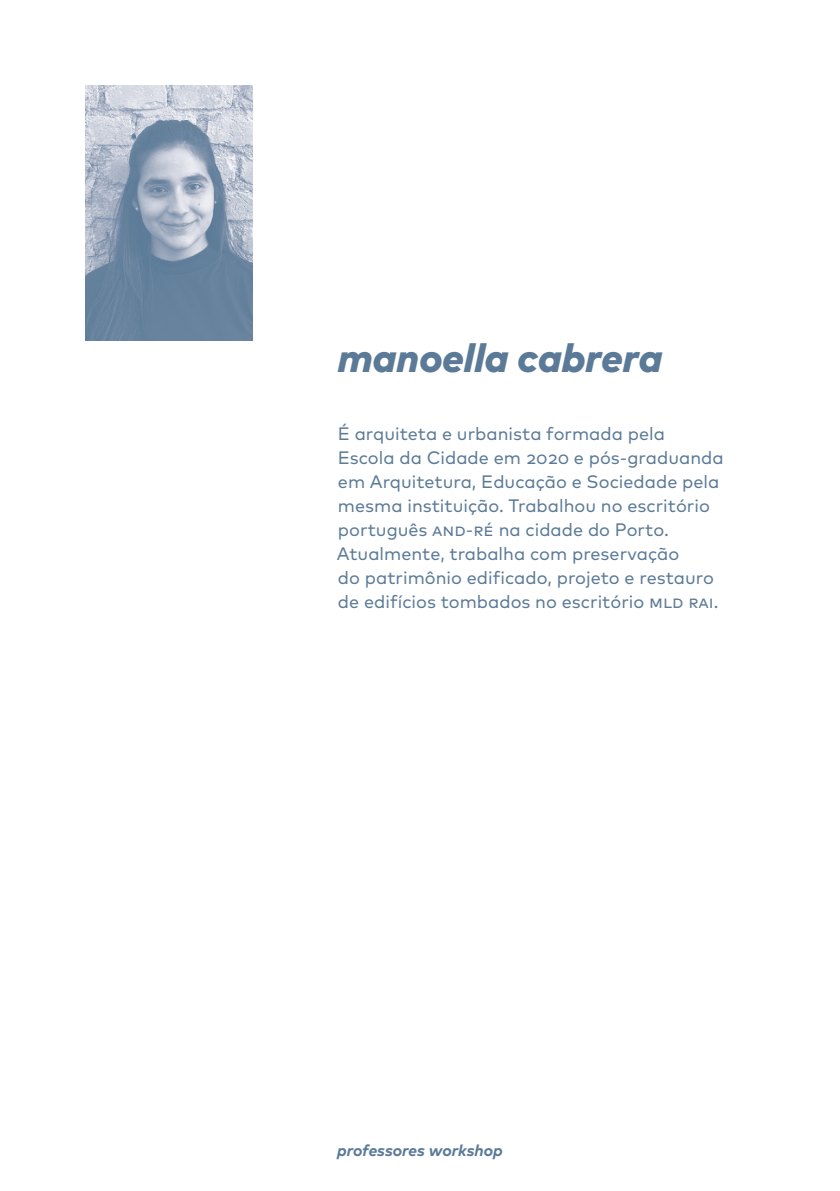
<style>
.page{position:relative;width:840px;height:1191px;background:#fff}
.page>*{position:absolute;margin:0;border:0;box-sizing:border-box;transform-origin:0 0}
.t1{font:italic 800 40px "Mark OT";color:#5b7a97}
.t2{font:18px/24px "Mark OT";color:#5b7a97}
.t3{font:italic 700 16px "Mark OT";color:#5b7a97}
</style>
<div class="page">
<img style="left:85px;top:85px;width:167px;height:255px">
<h1 class="t1" style="left:337px;top:331px;width:326px">manoella cabrera</h1>
<p class="t2" style="left:336px;top:421px;width:388px">É arquiteta e urbanista formada pela Escola da Cidade em 2020 e pós-graduanda em Arquitetura, Educação e Sociedade pela mesma instituição. Trabalhou no escritório português AND-RÉ na cidade do Porto.<br>Atualmente, trabalha com preservação<br>do patrimônio edificado, projeto e restauro de edifícios tombados no escritório MLD RAI.</p>
<p class="t3" style="left:337px;top:1139px;width:167px">professores workshop</p>
</div>
